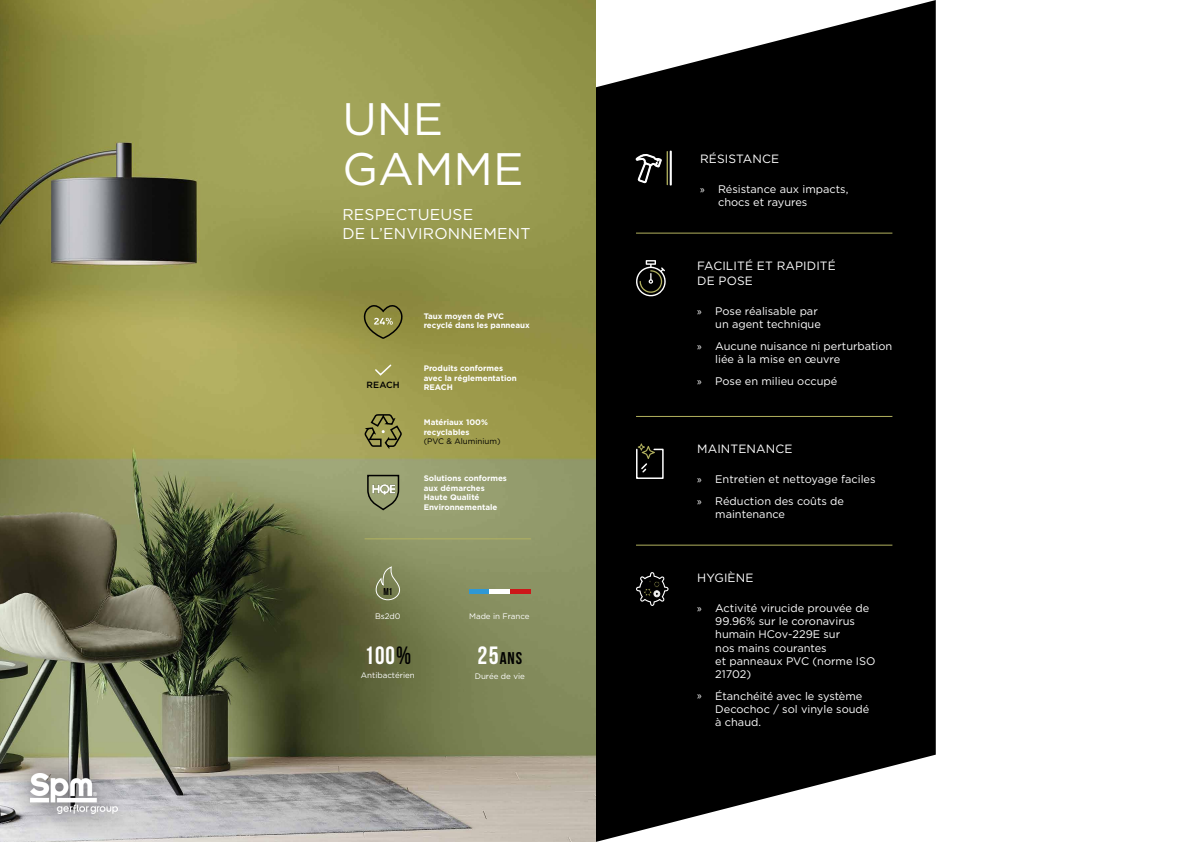
<style>
.page{position:relative;width:1191px;height:842px;background:#fff}
.page>*{position:absolute;margin:0;border:0;box-sizing:border-box;transform-origin:0 0}
.t1{font:45.5px/50.2px "Gotham";color:#fff}
.t2{font:25px "Bebas Neue";color:#fff;scale:.96 1}
.t3{font:17px "Bebas Neue";color:#000}
.t4{font:15.6px/18.8px "Gotham";letter-spacing:.01em;color:#fff}
.t5{font:12px/15px "Gotham";letter-spacing:.01em;color:#fff}
.t6{font:11px/13.2px "Gotham";color:#fff}
.t7{font:10px "Bebas Neue";color:#000}
.t8{font:500 9px "Gotham";letter-spacing:.01em;color:#000}
.t9{font:700 8px/9.6px "Gotham";color:#fff}
.t10{font:8px "Gotham";color:#fff}
.t11{font:8px "Gotham";color:#000}
.s1{color:#000}
.s2{font-size:25px;color:#fff}
.s3{font-family:"Myriad Pro"}
</style>
<div class="page">
<svg style="left:595px;top:0;width:340px;height:842px;background:#1c1c1b"></svg>
<img style="left:0;top:0;width:595px;height:842px">
<svg style="left:363px;top:303px;width:42px;height:37px;background:#85823f"></svg>
<svg style="left:374px;top:363px;width:19px;height:14px"></svg>
<svg style="left:366px;top:474px;width:34px;height:38px"></svg>
<img style="left:372px;top:484px;width:23px;height:11px">
<svg style="left:363px;top:413px;width:40px;height:38px;background:#868346"></svg>
<div style="left:469px;top:589px;width:20px;height:5px;background:#2f98d5"></div>
<div style="left:489px;top:589px;width:21px;height:5px;background:#fff"></div>
<div style="left:510px;top:589px;width:20px;height:5px;background:#cd1719"></div>
<hr style="left:636px;top:233px;width:256px;height:1px;background:#b3b25f">
<hr style="left:636px;top:416px;width:256px;height:1px;background:#b3b25f">
<hr style="left:636px;top:545px;width:256px;height:1px;background:#b3b25f">
<svg style="left:635px;top:443px;width:29px;height:37px"></svg>
<svg style="left:636px;top:572px;width:32px;height:34px"></svg>
<div style="left:670px;top:151px;width:1px;height:34px;border:1px solid #fff"></div>
<svg style="left:635px;top:154px;width:27px;height:29px"></svg>
<hr style="left:666px;top:152px;width:2px;height:33px;background:#b3b25f">
<svg style="left:635px;top:260px;width:31px;height:38px"></svg>
<svg style="left:375px;top:567px;width:25px;height:34px"></svg>
<hr style="left:364px;top:538px;width:167px;height:1px;background:#b3b25f">
<div style="left:3px;top:747px;width:139px;height:93px;background:#000;opacity:.9"></div>
<img style="left:30px;top:774px;width:87px;height:40px">
<h1 class="t1" style="left:342px;top:93px;width:183px">UNE<br>GAMME</h1>
<h3 class="t4" style="left:342px;top:205px;width:190px">RESPECTUEUSE<br>DE L’ENVIRONNEMENT</h3>
<p class="t9" style="left:424px;top:311px;width:108px">Taux moyen de PVC recyclé dans les panneaux</p>
<p class="t9" style="left:424px;top:363px;width:94px">Produits conformes avec la réglementation</p>
<p class="t8" style="left:366px;top:379px;width:35px">REACH</p>
<p class="t9" style="left:424px;top:382px;width:31px">REACH</p>
<p class="t9" style="left:424px;top:417px;width:66px">Matériaux 100% recyclables</p>
<p class="t11" style="left:424px;top:436px;width:78px">(PVC &amp; Aluminium)</p>
<p class="t9" style="left:424px;top:473px;width:85px">Solutions conformes aux démarches<br>Haute Qualité<br>Environnementale</p>
<p class="t7" style="left:383px;top:586px;width:11px">M1</p>
<p class="t10" style="left:375px;top:611px;width:27px">Bs2d0</p>
<h2 class="t2" style="left:364px;top:641px;width:50px">100<span class="s1">%</span></h2>
<p class="t10" style="left:361px;top:670px;width:55px">Antibactérien</p>
<p class="t10" style="left:469px;top:611px;width:62px">Made in France</p>
<h3 class="t3" style="left:477px;top:649px;width:46px"><span class="s2">25</span>ANS</h3>
<p class="t10" style="left:475px;top:671px;width:52px">Durée de vie</p>
<p class="t5" style="left:700px;top:151px;width:81px">RÉSISTANCE</p>
<p class="t6" style="left:718px;top:182px;width:132px;text-indent:-18px"><span class="s3">»</span> Résistance aux impacts, chocs et rayures</p>
<p class="t5" style="left:697px;top:258px;width:140px">FACILITÉ ET RAPIDITÉ<br>DE POSE</p>
<p class="t6" style="left:697px;top:304px;width:125px;text-align:right"><span class="s3">»</span> Pose réalisable par un agent technique</p>
<p class="t6" style="left:715px;top:339px;width:179px;text-indent:-18px"><span class="s3">»</span> Aucune nuisance ni perturbation liée à la mise en œuvre</p>
<p class="t6" style="left:697px;top:374px;width:142px"><span class="s3">»</span> Pose en milieu occupé</p>
<p class="t5" style="left:697px;top:441px;width:97px">MAINTENANCE</p>
<p class="t6" style="left:697px;top:468px;width:180px;line-height:21.7px"><span class="s3">»</span> Entretien et nettoyage faciles <span class="s3">»</span> Réduction des coûts de</p>
<p class="t6" style="left:715px;top:507px;width:71px">maintenance</p>
<p class="t5" style="left:697px;top:570px;width:58px">HYGIÈNE</p>
<p class="t6" style="left:715px;top:601px;width:162px;text-indent:-18px"><span class="s3">»</span> Activité virucide prouvée de<br>99.96% sur le coronavirus humain HCov-229E sur<br>nos mains courantes<br>et panneaux PVC (norme ISO<br>21702)</p>
<p class="t6" style="left:715px;top:689px;width:156px;text-indent:-18px"><span class="s3">»</span> Étanchéité avec le système<br>Decochoc / sol vinyle soudé à chaud.</p>
</div>
